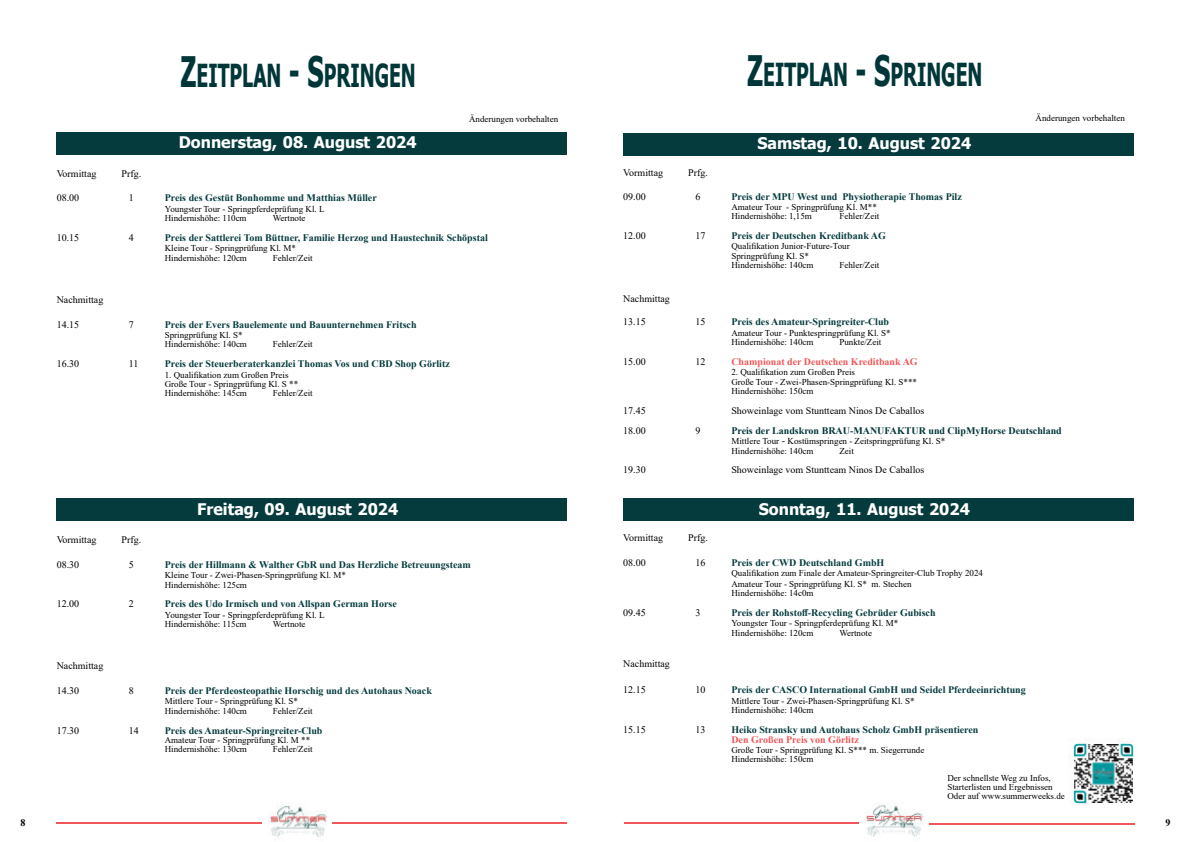
<style>
.page{position:relative;width:1191px;height:842px;background:#fff}
.page>*{position:absolute;margin:0;border:0;box-sizing:border-box;transform-origin:0 0}
.t1{font:700 31.7px "Tahoma";color:#003638;scale:.61 1}
.t2{font:700 16px "Tahoma";color:#fff}
.t3{font:700 10px "Times New Roman";color:#053b3d}
.t4{font:10px "Times New Roman";color:#000}
.t5{font:700 10px "Times New Roman";color:#f05658}
.t6{font:700 10px "Times New Roman";color:#003638}
.t7{font:700 10px "Times New Roman";color:#000}
.t8{font:9px/9.4px "Times New Roman";color:#000}
.s1{font-size:42px}
.s2{font-size:10px}
</style>
<div class="page">
<img style="left:268px;top:805px;width:59px;height:32px">
<hr style="left:332px;top:823px;width:235px;height:1px;background:#f05658">
<hr style="left:57px;top:823px;width:205px;height:1px;background:#f05658">
<hr style="left:624px;top:823px;width:235px;height:1px;background:#f05658">
<hr style="left:929px;top:823px;width:205px;height:1px;background:#f05658">
<img style="left:864px;top:804px;width:59px;height:33px">
<div style="left:623px;top:133px;width:510px;height:23px;background:#053b3d"></div>
<div style="left:623px;top:498px;width:510px;height:23px;background:#053b3d"></div>
<div style="left:57px;top:132px;width:510px;height:23px;background:#053b3d"></div>
<div style="left:57px;top:498px;width:510px;height:23px;background:#053b3d"></div>
<img style="left:1068px;top:738px;width:67px;height:67px">
<h1 class="t1" style="left:181px;top:63px;width:387px"><span class="s1">Z</span>EITPLAN <span class="s1">- S</span>PRINGEN</h1>
<h2 class="t2" style="left:179px;top:136px;width:239px">Donnerstag, 08. August 2024</h2>
<p class="t4" style="left:57px;top:170px;width:41px">Vormittag</p>
<p class="t4" style="left:122px;top:170px;width:21px">Prfg.</p>
<p class="t4" style="left:57px;top:194px;width:24px">08.00</p>
<p class="t4" style="left:129px;top:194px;width:6px">1</p>
<p class="t3" style="left:165px;top:195px;width:214px">Preis des Gestüt Bonhomme und Matthias Müller</p>
<p class="t8" style="left:165px;top:205px;width:161px">Youngster Tour - Springpferdeprüfung Kl. L<br>Hindernishöhe: 110cm</p>
<p class="t8" style="left:273px;top:214px;width:34px">Wertnote</p>
<p class="t8" style="left:469px;top:115px;width:91px">Änderungen vorbehalten</p>
<p class="t4" style="left:57px;top:234px;width:24px">10.15</p>
<p class="t4" style="left:129px;top:234px;width:6px">4</p>
<p class="t3" style="left:165px;top:234px;width:324px">Preis der Sattlerei Tom Büttner, Familie Herzog und Haustechnik Schöpstal</p>
<p class="t8" style="left:165px;top:245px;width:133px">Kleine Tour - Springprüfung Kl. M*<br>Hindernishöhe: 120cm</p>
<p class="t8" style="left:273px;top:254px;width:41px">Fehler/Zeit</p>
<p class="t4" style="left:57px;top:296px;width:48px">Nachmittag</p>
<p class="t4" style="left:57px;top:321px;width:24px">14.15</p>
<p class="t4" style="left:129px;top:321px;width:6px">7</p>
<p class="t3" style="left:165px;top:321px;width:253px">Preis der Evers Bauelemente und Bauunternehmen Fritsch</p>
<p class="t8" style="left:165px;top:331px;width:84px">Springprüfung Kl. S*<br>Hindernishöhe: 140cm</p>
<p class="t8" style="left:273px;top:340px;width:41px">Fehler/Zeit</p>
<p class="t4" style="left:57px;top:360px;width:24px">16.30</p>
<p class="t4" style="left:129px;top:360px;width:11px">11</p>
<p class="t3" style="left:165px;top:360px;width:287px">Preis der Steuerberaterkanzlei Thomas Vos und CBD Shop Görlitz</p>
<p class="t8" style="left:165px;top:371px;width:135px">1. Qualifikation zum Großen Preis<br>Große Tour - Springprüfung Kl. S **<br>Hindernishöhe: 145cm</p>
<p class="t8" style="left:273px;top:389px;width:41px">Fehler/Zeit</p>
<h2 class="t2" style="left:197px;top:503px;width:203px">Freitag, 09. August 2024</h2>
<p class="t4" style="left:57px;top:536px;width:41px">Vormittag</p>
<p class="t4" style="left:122px;top:536px;width:21px">Prfg.</p>
<p class="t4" style="left:57px;top:561px;width:24px">08.30</p>
<p class="t4" style="left:129px;top:561px;width:6px">5</p>
<p class="t3" style="left:165px;top:561px;width:308px">Preis der Hillmann &amp; Walther GbR und Das Herzliche Betreuungsteam</p>
<p class="t8" style="left:165px;top:571px;width:183px">Kleine Tour - Zwei-Phasen-Springprüfung Kl. M*<br>Hindernishöhe: 125cm</p>
<p class="t4" style="left:57px;top:600px;width:24px">12.00</p>
<p class="t4" style="left:129px;top:600px;width:6px">2</p>
<p class="t3" style="left:165px;top:601px;width:234px">Preis des Udo Irmisch und von Allspan German Horse</p>
<p class="t8" style="left:165px;top:611px;width:161px">Youngster Tour - Springpferdeprüfung Kl. L<br>Hindernishöhe: 115cm</p>
<p class="t8" style="left:273px;top:620px;width:34px">Wertnote</p>
<p class="t4" style="left:57px;top:662px;width:48px">Nachmittag</p>
<p class="t4" style="left:57px;top:687px;width:24px">14.30</p>
<p class="t4" style="left:129px;top:687px;width:6px">8</p>
<p class="t3" style="left:165px;top:687px;width:269px">Preis der Pferdeosteopathie Horschig und des Autohaus Noack</p>
<p class="t8" style="left:165px;top:697px;width:135px">Mittlere Tour - Springprüfung Kl. S*<br>Hindernishöhe: 140cm</p>
<p class="t8" style="left:273px;top:707px;width:41px">Fehler/Zeit</p>
<p class="t4" style="left:57px;top:727px;width:24px">17.30</p>
<p class="t4" style="left:129px;top:727px;width:11px">14</p>
<p class="t3" style="left:165px;top:727px;width:159px">Preis des Amateur-Springreiter-Club</p>
<p class="t8" style="left:165px;top:736px;width:147px">Amateur Tour - Springprüfung Kl. M **<br>Hindernishöhe: 130cm</p>
<p class="t8" style="left:273px;top:745px;width:41px">Fehler/Zeit</p>
<h1 class="t1" style="left:747px;top:61px;width:387px"><span class="s1">Z</span>EITPLAN <span class="s1">- S</span>PRINGEN</h1>
<h2 class="t2" style="left:757px;top:137px;width:215px">Samstag, 10. August 2024</h2>
<p class="t4" style="left:623px;top:169px;width:41px">Vormittag</p>
<p class="t4" style="left:688px;top:169px;width:21px">Prfg.</p>
<p class="t4" style="left:623px;top:193px;width:24px">09.00</p>
<p class="t4" style="left:695px;top:193px;width:6px">6</p>
<p class="t3" style="left:731px;top:193px;width:232px">Preis der MPU West und Physiotherapie Thomas Pilz</p>
<p class="t8" style="left:731px;top:203px;width:147px">Amateur Tour - Springprüfung Kl. M**<br>Hindernishöhe: 1,15m</p>
<p class="t8" style="left:839px;top:212px;width:41px">Fehler/Zeit</p>
<p class="t4" style="left:623px;top:232px;width:24px">12.00</p>
<p class="t4" style="left:695px;top:232px;width:11px">17</p>
<p class="t3" style="left:731px;top:232px;width:156px">Preis der Deutschen Kreditbank AG</p>
<p class="t8" style="left:731px;top:242px;width:120px">Qualifikation Junior-Future-Tour<br>Springprüfung Kl. S*<br>Hindernishöhe: 140cm</p>
<p class="t8" style="left:839px;top:261px;width:41px">Fehler/Zeit</p>
<p class="t4" style="left:623px;top:295px;width:48px">Nachmittag</p>
<p class="t4" style="left:623px;top:318px;width:24px">13.15</p>
<p class="t4" style="left:695px;top:318px;width:11px">15</p>
<p class="t3" style="left:731px;top:319px;width:159px">Preis des Amateur-Springreiter-Club</p>
<p class="t8" style="left:731px;top:329px;width:161px">Amateur Tour - Punktespringprüfung Kl. S*<br>Hindernishöhe: 140cm</p>
<p class="t8" style="left:839px;top:338px;width:43px">Punkte/Zeit</p>
<p class="t8" style="left:1035px;top:114px;width:91px">Änderungen vorbehalten</p>
<p class="t4" style="left:623px;top:358px;width:24px">15.00</p>
<p class="t4" style="left:695px;top:358px;width:11px">12</p>
<p class="t5" style="left:731px;top:358px;width:188px">Championat der Deutschen Kreditbank AG</p>
<p class="t8" style="left:731px;top:369px;width:187px">2. Qualifikation zum Großen Preis<br>Große Tour - Zwei-Phasen-Springprüfung Kl. S***<br>Hindernishöhe: 150cm</p>
<p class="t4" style="left:623px;top:407px;width:24px">17.45</p>
<p class="t4" style="left:731px;top:407px;width:195px">Showeinlage vom Stuntteam Ninos De Caballos</p>
<p class="t4" style="left:623px;top:427px;width:24px">18.00</p>
<p class="t4" style="left:695px;top:427px;width:6px">9</p>
<p class="t6" style="left:731px;top:427px;width:332px">Preis der Landskron BRAU-MANUFAKTUR und ClipMyHorse Deutschland</p>
<p class="t8" style="left:731px;top:437px;width:216px">Mittlere Tour <span class="s2">-</span> Kostümspringen - Zeitspringprüfung Kl. S*<br>Hindernishöhe: 140cm</p>
<p class="t8" style="left:839px;top:447px;width:16px">Zeit</p>
<p class="t4" style="left:623px;top:466px;width:24px">19.30</p>
<p class="t4" style="left:731px;top:466px;width:195px">Showeinlage vom Stuntteam Ninos De Caballos</p>
<h2 class="t2" style="left:759px;top:502px;width:213px">Sonntag, 11. August 2024</h2>
<p class="t4" style="left:623px;top:534px;width:41px">Vormittag</p>
<p class="t4" style="left:688px;top:534px;width:21px">Prfg.</p>
<p class="t4" style="left:623px;top:559px;width:24px">08.00</p>
<p class="t4" style="left:695px;top:559px;width:11px">16</p>
<p class="t3" style="left:731px;top:559px;width:154px">Preis der CWD Deutschland GmbH</p>
<p class="t8" style="left:731px;top:569px;width:253px;line-height:10.4px">Qualifikation zum Finale der Amateur-Springreiter-Club Trophy 2024<br>Amateur Tour - Springprüfung Kl. S* m. Stechen</p>
<p class="t8" style="left:731px;top:589px;width:84px">Hindernishöhe: 14c0m</p>
<p class="t4" style="left:623px;top:609px;width:24px">09.45</p>
<p class="t4" style="left:695px;top:609px;width:6px">3</p>
<p class="t3" style="left:731px;top:609px;width:206px">Preis der Rohstoff-Recycling Gebrüder Gubisch</p>
<p class="t8" style="left:731px;top:620px;width:168px">Youngster Tour - Springpferdeprüfung Kl. M*<br>Hindernishöhe: 120cm</p>
<p class="t8" style="left:839px;top:629px;width:34px">Wertnote</p>
<p class="t4" style="left:623px;top:660px;width:48px">Nachmittag</p>
<p class="t4" style="left:623px;top:686px;width:24px">12.15</p>
<p class="t4" style="left:695px;top:686px;width:11px">10</p>
<p class="t3" style="left:731px;top:686px;width:296px">Preis der CASCO International GmbH und Seidel Pferdeeinrichtung</p>
<p class="t8" style="left:731px;top:697px;width:185px">Mittlere Tour - Zwei-Phasen-Springprüfung Kl. S*<br>Hindernishöhe: 140cm</p>
<p class="t4" style="left:623px;top:726px;width:24px">15.15</p>
<p class="t4" style="left:695px;top:726px;width:11px">13</p>
<p class="t3" style="left:731px;top:726px;width:249px">Heiko Stransky und Autohaus Scholz GmbH präsentieren</p>
<p class="t5" style="left:731px;top:736px;width:129px">Den Großen Preis von Görlitz</p>
<p class="t8" style="left:731px;top:746px;width:194px">Große Tour - Springprüfung Kl. S*** m. Siegerrunde<br>Hindernishöhe: 150cm</p>
<p class="t8" style="left:947px;top:774px;width:119px">Der schnellste Weg zu Infos,<br>Starterlisten und Ergebnissen<br>Oder auf www.summerweeks.de</p>
<p class="t7" style="left:20px;top:819px;width:6px">8</p>
<p class="t7" style="left:1165px;top:819px;width:6px">9</p>
</div>
